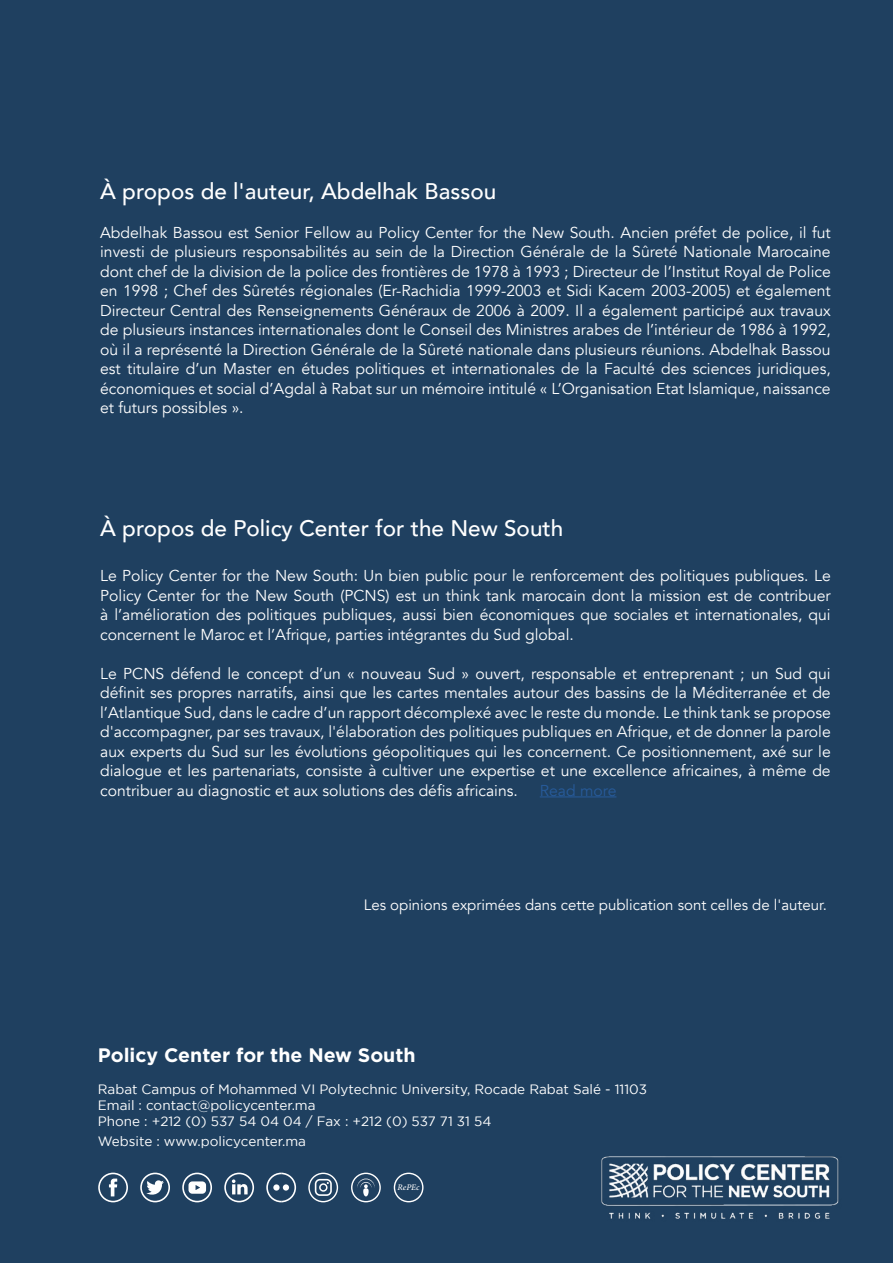
<style>
.page{position:relative;width:893px;height:1263px;background:#1f4060}
.page>*{position:absolute;margin:0;border:0;box-sizing:border-box;transform-origin:0 0}
.t1{font:500 22.5px "Avenir";color:#fff}
.t2{font:700 19.5px "Gotham";color:#fff}
.t3{font:15.75px/19.5px "Avenir";color:#fff;text-align:justify}
.t4{font:15.75px "Avenir";color:#275b9b}
.t5{font:15px "Avenir";color:#fff}
.t6{font:13.5px/16.2px "Gotham";color:#fff}
.t7{font:italic 12px "Adobe Arabic";color:#fff}
</style>
<div class="page">
<hr style="left:540px;top:796px;width:76px;height:1px;background:#275b9b">
<svg style="left:98px;top:1172px;width:30px;height:30px"></svg>
<svg style="left:140px;top:1172px;width:30px;height:30px"></svg>
<svg style="left:182px;top:1172px;width:30px;height:30px"></svg>
<svg style="left:224px;top:1172px;width:30px;height:30px"></svg>
<svg style="left:266px;top:1172px;width:30px;height:30px"></svg>
<div style="left:273px;top:1184px;width:7px;height:6px;background:#fff;border-radius:50%"></div>
<svg style="left:308px;top:1172px;width:30px;height:30px"></svg>
<svg style="left:351px;top:1172px;width:30px;height:30px"></svg>
<svg style="left:394px;top:1172px;width:29px;height:30px"></svg>
<img style="left:601px;top:1156px;width:238px;height:63px">
<h1 class="t1" style="left:100px;top:172px;width:398px">À propos de l'auteur, Abdelhak Bassou</h1>
<p class="t3" style="left:100px;top:223px;width:732px">Abdelhak Bassou est Senior Fellow au Policy Center for the New South. Ancien préfet de police, il fut investi de plusieurs responsabilités au sein de la Direction Générale de la Sûreté Nationale Marocaine dont chef de la division de la police des frontières de 1978 à 1993 ; Directeur de l’Institut Royal de Police en 1998 ; Chef des Sûretés régionales (Er-Rachidia 1999-2003 et Sidi Kacem 2003-2005) et également Directeur Central des Renseignements Généraux de 2006 à 2009. Il a également participé aux travaux de plusieurs instances internationales dont le Conseil des Ministres arabes de l’intérieur de 1986 à 1992, où il a représenté la Direction Générale de la Sûreté nationale dans plusieurs réunions. Abdelhak Bassou est titulaire d’un Master en études politiques et internationales de la Faculté des sciences juridiques, économiques et social d’Agdal à Rabat sur un mémoire intitulé « L’Organisation Etat Islamique, naissance et futurs possibles ».</p>
<h1 class="t1" style="left:100px;top:509px;width:465px">À propos de Policy Center for the New South</h1>
<p class="t3" style="left:100px;top:566px;width:732px">Le Policy Center for the New South: Un bien public pour le renforcement des politiques publiques. Le Policy Center for the New South (PCNS) est un think tank marocain dont la mission est de contribuer à l’amélioration des politiques publiques, aussi bien économiques que sociales et internationales, qui concernent le Maroc et l’Afrique, parties intégrantes du Sud global.</p>
<p class="t3" style="left:100px;top:664px;width:732px">Le PCNS défend le concept d’un « nouveau Sud » ouvert, responsable et entreprenant ; un Sud qui définit ses propres narratifs, ainsi que les cartes mentales autour des bassins de la Méditerranée et de l’Atlantique Sud, dans le cadre d’un rapport décomplexé avec le reste du monde. Le think tank se propose d'accompagner, par ses travaux, l'élaboration des politiques publiques en Afrique, et de donner la parole aux experts du Sud sur les évolutions géopolitiques qui les concernent. Ce positionnement, axé sur le dialogue et les partenariats, consiste à cultiver une expertise et une excellence africaines, à même de contribuer au diagnostic et aux solutions des défis africains.</p>
<p class="t4" style="left:540px;top:781px;width:78px">Read more</p>
<p class="t5" style="left:364px;top:896px;width:465px">Les opinions exprimées dans cette publication sont celles de l'auteur.</p>
<p class="t2" style="left:98px;top:1044px;width:319px">Policy Center for the New South</p>
<p class="t6" style="left:98px;top:1081px;width:551px">Rabat Campus of Mohammed VI Polytechnic University, Rocade Rabat Salé - 11103<br>Email : contact@policycenter.ma<br>Phone : +212 (0) 537 54 04 04 / Fax : +212 (0) 537 71 31 54</p>
<p class="t6" style="left:98px;top:1133px;width:210px">Website : www.policycenter.ma</p>
<p class="t7" style="left:398px;top:1179px;width:23px">RePEc</p>
</div>
